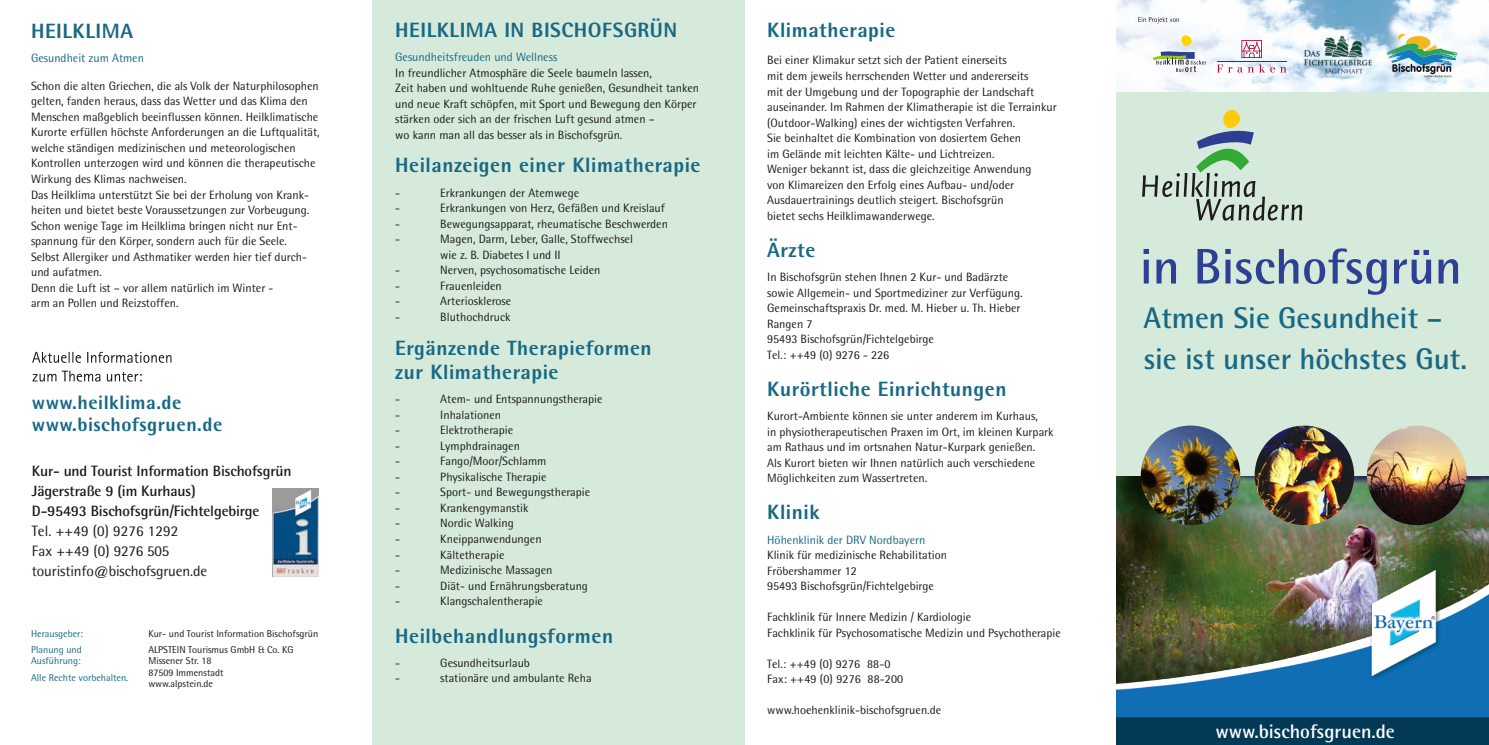
<style>
.page{position:relative;width:1489px;height:745px;background:#fff}
.page>*{position:absolute;margin:0;border:0;box-sizing:border-box;transform-origin:0 0}
.t1{font:700 50px "Rotis Semi Sans";color:#2d4093}
.t2{font:700 29.88px/41.1px "Rotis Semi Sans";color:#186883}
.t3{font:800 20.62px/24.1px "Rotis Semi Sans";letter-spacing:.025em;color:#186883}
.t4{font:700 19.5px "Rotis Semi Sans";color:#fff}
.t5{font:800 19.38px/21.9px "Rotis Semi Sans";letter-spacing:.025em;color:#186883}
.t6{font:700 15px/20px "Rotis Semi Sans";letter-spacing:-.01em;color:#1a1a18}
.t7{font:12.12px/15.5px "Rotis Semi Sans";color:#1a1a18}
.t8{font:12.12px "Rotis Semi Sans";color:#186883}
.t9{font:10px/11.2px "Rotis Semi Sans";color:#1a1a18}
.t10{font:10px/16.2px "Rotis Semi Sans";color:#186883}
.s1{font-weight:400}
.s2{color:#186883}
</style>
<div class="page">
<div style="left:372px;top:0;width:372px;height:744px;background:#d6eadc"></div>
<svg style="left:32px;top:351px;width:139px;height:11px"></svg>
<svg style="left:32px;top:370px;width:110px;height:11px"></svg>
<img style="left:272px;top:488px;width:47px;height:88px">
<img style="left:1116px;top:0;width:372px;height:744px">
<img style="left:1366px;top:425px;width:100px;height:99px;border-radius:50px">
<img style="left:1140px;top:425px;width:100px;height:99px;border-radius:50px">
<img style="left:1254px;top:425px;width:99px;height:99px;border-radius:50px">
<p class="t3" style="left:31px;top:19px;width:103px">HEILKLIMA</p>
<p class="t8" style="left:31px;top:51px;width:114px">Gesundheit zum Atmen</p>
<p class="t7" style="left:31px;top:78px;width:290px">Schon die alten Griechen, die als Volk der Naturphilosophen gelten, fanden heraus, dass das Wetter und das Klima den Menschen maßgeblich beeinflussen können. Heilklimatische Kurorte erfüllen höchste Anforderungen an die Luftqualität, welche ständigen medizinischen und meteorologischen Kontrollen unterzogen wird und können die therapeutische Wirkung des Klimas nachweisen.<br>Das Heilklima unterstützt Sie bei der Erholung von Krank&shy;heiten und bietet beste Voraussetzungen zur Vorbeugung.<br>Schon wenige Tage im Heilklima bringen nicht nur Ent&shy;spannung für den Körper, sondern auch für die Seele.<br>Selbst Allergiker und Asthmatiker werden hier tief durch&shy;und aufatmen.<br>Denn die Luft ist – vor allem natürlich im Winter -<br>arm an Pollen und Reizstoffen.</p>
<p class="t5" style="left:32px;top:391px;width:192px">www.heilklima.de www.bischofsgruen.de</p>
<p class="t6" style="left:32px;top:460px;width:261px">Kur- und Tourist Information Bischofsgrün<br>Jägerstraße 9 (im Kurhaus)<br>D-95493 Bischofsgrün/Fichtelgebirge<br><span class="s1">Tel. ++49 (0) 9276 1292<br>Fax ++49 (0) 9276 505 touristinfo@bischofsgruen.de</span></p>
<p class="t10" style="left:31px;top:624px;width:54px">Herausgeber:<br>Planung und</p>
<p class="t10" style="left:31px;top:652px;width:99px">Ausführung:<br>Alle Rechte vorbehalten.</p>
<p class="t9" style="left:148px;top:624px;width:171px;line-height:16.2px">Kur- und Tourist Information Bischofsgrün<br>ALPSTEIN Tourismus GmbH &amp; Co. KG</p>
<p class="t9" style="left:148px;top:654px;width:77px">Missener Str. 18<br>87509 Immenstadt www.alpstein.de</p>
<p class="t3" style="left:395px;top:17px;width:283px">HEILKLIMA IN BISCHOFSGRÜN</p>
<p class="t7" style="left:395px;top:49px;width:305px"><span class="s2">Gesundheitsfreuden und Wellness<br></span>In freundlicher Atmosphäre die Seele baumeln lassen,<br>Zeit haben und wohltuende Ruhe genießen, Gesundheit tanken und neue Kraft schöpfen, mit Sport und Bewegung den Körper stärken oder sich an der frischen Luft gesund atmen –<br>wo kann man all das besser als in Bischofsgrün.</p>
<p class="t3" style="left:395px;top:153px;width:307px">Heilanzeigen einer Klimatherapie</p>
<p class="t7" style="left:395px;top:185px;width:6px">-</p>
<p class="t7" style="left:440px;top:185px;width:140px">Erkrankungen der Atemwege</p>
<p class="t7" style="left:395px;top:200px;width:6px">-</p>
<p class="t7" style="left:440px;top:200px;width:226px">Erkrankungen von Herz, Gefäßen und Kreislauf</p>
<p class="t7" style="left:395px;top:216px;width:6px">-</p>
<p class="t7" style="left:440px;top:216px;width:229px">Bewegungsapparat, rheumatische Beschwerden</p>
<p class="t7" style="left:395px;top:231px;width:6px">-</p>
<p class="t7" style="left:440px;top:231px;width:194px">Magen, Darm, Leber, Galle, Stoffwechsel wie z. B. Diabetes I und II</p>
<p class="t7" style="left:395px;top:262px;width:6px">-</p>
<p class="t7" style="left:440px;top:262px;width:162px">Nerven, psychosomatische Leiden</p>
<p class="t7" style="left:395px;top:278px;width:6px">-</p>
<p class="t7" style="left:440px;top:278px;width:63px">Frauenleiden</p>
<p class="t7" style="left:395px;top:293px;width:6px">-</p>
<p class="t7" style="left:440px;top:293px;width:72px">Arteriosklerose</p>
<p class="t7" style="left:395px;top:309px;width:6px">-</p>
<p class="t7" style="left:440px;top:309px;width:72px">Bluthochdruck</p>
<p class="t3" style="left:395px;top:335px;width:258px">Ergänzende Therapieformen zur Klimatherapie</p>
<p class="t7" style="left:395px;top:391px;width:6px">-</p>
<p class="t7" style="left:440px;top:391px;width:164px">Atem- und Entspannungstherapie</p>
<p class="t7" style="left:395px;top:406px;width:6px">-</p>
<p class="t7" style="left:440px;top:406px;width:62px">Inhalationen</p>
<p class="t7" style="left:395px;top:422px;width:6px">-</p>
<p class="t7" style="left:440px;top:422px;width:74px">Elektrotherapie</p>
<p class="t7" style="left:395px;top:437px;width:6px">-</p>
<p class="t7" style="left:440px;top:437px;width:81px">Lymphdrainagen</p>
<p class="t7" style="left:395px;top:453px;width:6px">-</p>
<p class="t7" style="left:440px;top:453px;width:107px">Fango/Moor/Schlamm</p>
<p class="t7" style="left:395px;top:468px;width:6px">-</p>
<p class="t7" style="left:440px;top:468px;width:108px">Physikalische Therapie</p>
<p class="t7" style="left:395px;top:484px;width:6px">-</p>
<p class="t7" style="left:440px;top:484px;width:151px">Sport- und Bewegungstherapie</p>
<p class="t7" style="left:395px;top:499px;width:6px">-</p>
<p class="t7" style="left:440px;top:499px;width:90px">Krankengymanstik</p>
<p class="t7" style="left:395px;top:515px;width:6px">-</p>
<p class="t7" style="left:440px;top:515px;width:75px">Nordic Walking</p>
<p class="t7" style="left:395px;top:530px;width:6px">-</p>
<p class="t7" style="left:440px;top:530px;width:103px">Kneippanwendungen</p>
<p class="t7" style="left:395px;top:546px;width:6px">-</p>
<p class="t7" style="left:440px;top:546px;width:66px">Kältetherapie</p>
<p class="t7" style="left:395px;top:561px;width:6px">-</p>
<p class="t7" style="left:440px;top:561px;width:114px">Medizinische Massagen</p>
<p class="t7" style="left:395px;top:577px;width:6px">-</p>
<p class="t7" style="left:440px;top:577px;width:149px">Diät- und Ernährungsberatung</p>
<p class="t7" style="left:395px;top:592px;width:6px">-</p>
<p class="t7" style="left:440px;top:592px;width:104px">Klangschalentherapie</p>
<p class="t3" style="left:395px;top:622px;width:219px">Heilbehandlungsformen</p>
<p class="t7" style="left:395px;top:654px;width:6px">-</p>
<p class="t7" style="left:440px;top:654px;width:91px">Gesundheitsurlaub</p>
<p class="t7" style="left:395px;top:670px;width:6px">-</p>
<p class="t7" style="left:440px;top:670px;width:153px">stationäre und ambulante Reha</p>
<p class="t3" style="left:767px;top:17px;width:130px">Klimatherapie</p>
<p class="t7" style="left:767px;top:52px;width:291px">Bei einer Klimakur setzt sich der Patient einerseits<br>mit dem jeweils herrschenden Wetter und andererseits<br>mit der Umgebung und der Topographie der Landschaft auseinander. Im Rahmen der Klimatherapie ist die Terrainkur (Outdoor-Walking) eines der wichtigsten Verfahren.<br>Sie beinhaltet die Kombination von dosiertem Gehen<br>im Gelände mit leichten Kälte- und Lichtreizen.<br>Weniger bekannt ist, dass die gleichzeitige Anwendung<br>von Klimareizen den Erfolg eines Aufbau- und/oder Ausdauertrainings deutlich steigert. Bischofsgrün<br>bietet sechs Heilklimawanderwege.</p>
<p class="t3" style="left:767px;top:237px;width:50px">Ärzte</p>
<p class="t7" style="left:767px;top:269px;width:257px">In Bischofsgrün stehen Ihnen 2 Kur- und Badärzte sowie Allgemein- und Sportmediziner zur Verfügung.<br>Gemeinschaftspraxis Dr. med. M. Hieber u. Th. Hieber Rangen 7<br>95493 Bischofsgrün/Fichtelgebirge<br>Tel.: ++49 (0) 9276 - 226</p>
<p class="t3" style="left:767px;top:376px;width:241px">Kurörtliche Einrichtungen</p>
<p class="t7" style="left:767px;top:408px;width:288px">Kurort-Ambiente können sie unter anderem im Kurhaus,<br>in physiotherapeutischen Praxen im Ort, im kleinen Kurpark am Rathaus und im ortsnahen Natur-Kurpark genießen.<br>Als Kurort bieten wir Ihnen natürlich auch verschiedene Möglichkeiten zum Wassertreten.</p>
<p class="t3" style="left:767px;top:499px;width:54px">Klinik</p>
<p class="t7" style="left:767px;top:531px;width:181px"><span class="s2">Höhenklinik der DRV Nordbayern<br></span>Klinik für medizinische Rehabilitation<br>Fröbershammer 12<br>95493 Bischofsgrün/Fichtelgebirge</p>
<p class="t7" style="left:767px;top:609px;width:295px">Fachklinik für Innere Medizin / Kardiologie<br>Fachklinik für Psychosomatische Medizin und Psychotherapie</p>
<p class="t7" style="left:767px;top:655px;width:138px">Tel.: ++49 (0) 9276 88-0<br>Fax: ++49 (0) 9276 88-200</p>
<p class="t7" style="left:767px;top:702px;width:175px">www.hoehenklinik-bischofsgruen.de</p>
<p class="t1" style="left:1139px;top:236px;width:323px">in Bischofsgrün</p>
<p class="t2" style="left:1143px;top:296px;width:325px">Atmen Sie Gesundheit – sie ist unser höchstes Gut.</p>
<p class="t4" style="left:1215px;top:718px;width:181px">www.bischofsgruen.de</p>
</div>
